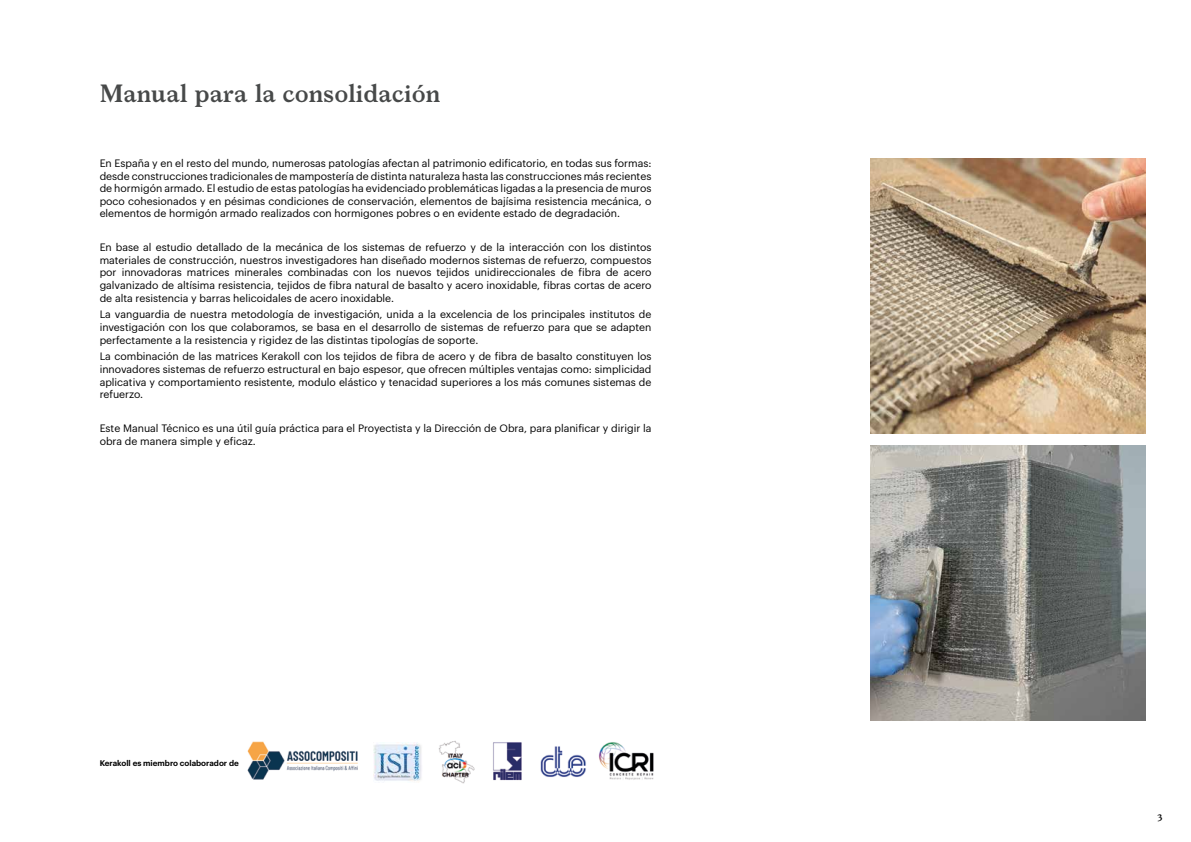
<style>
.page{position:relative;width:1191px;height:842px;background:#fff}
.page>*{position:absolute;margin:0;border:0;box-sizing:border-box;transform-origin:0 0}
.t1{font:600 24px "Larish Neue";color:#474949}
.t2{font:10.5px/12.6px "Graphik";color:#000;text-align:justify}
.t3{font:600 9px "Larish Neue";color:#000}
.t4{font:600 8px "Graphik";color:#000}
</style>
<div class="page">
<img style="left:870px;top:158px;width:275px;height:275px">
<img style="left:870px;top:445px;width:275px;height:275px">
<img style="left:247px;top:741px;width:111px;height:39px">
<img style="left:373px;top:742px;width:49px;height:40px">
<img style="left:438px;top:741px;width:37px;height:42px">
<img style="left:599px;top:742px;width:55px;height:38px">
<img style="left:493px;top:742px;width:29px;height:39px">
<img style="left:540px;top:746px;width:46px;height:31px">
<h1 class="t1" style="left:100px;top:75px;width:342px">Manual para la consolidación</h1>
<p class="t2" style="left:100px;top:156px;width:553px">En España y en el resto del mundo, numerosas patologías afectan al patrimonio edificatorio, en todas sus formas: desde construcciones tradicionales de mampostería de distinta naturaleza hasta las construcciones más recientes de hormigón armado. El estudio de estas patologías ha evidenciado problemáticas ligadas a la presencia de muros poco cohesionados y en pésimas condiciones de conservación, elementos de bajísima resistencia mecánica, o elementos de hormigón armado realizados con hormigones pobres o en evidente estado de degradación.</p>
<p class="t2" style="left:100px;top:240px;width:553px">En base al estudio detallado de la mecánica de los sistemas de refuerzo y de la interacción con los distintos materiales de construcción, nuestros investigadores han diseñado modernos sistemas de refuerzo, compuestos por innovadoras matrices minerales combinadas con los nuevos tejidos unidireccionales de fibra de acero galvanizado de altísima resistencia, tejidos de fibra natural de basalto y acero inoxidable, fibras cortas de acero de alta resistencia y barras helicoidales de acero inoxidable.</p>
<p class="t2" style="left:100px;top:307px;width:553px">La vanguardia de nuestra metodología de investigación, unida a la excelencia de los principales institutos de investigación con los que colaboramos, se basa en el desarrollo de sistemas de refuerzo para que se adapten perfectamente a la resistencia y rigidez de las distintas tipologías de soporte.</p>
<p class="t2" style="left:100px;top:349px;width:553px">La combinación de las matrices Kerakoll con los tejidos de fibra de acero y de fibra de basalto constituyen los innovadores sistemas de refuerzo estructural en bajo espesor, que ofrecen múltiples ventajas como: simplicidad aplicativa y comportamiento resistente, modulo elástico y tenacidad superiores a los más comunes sistemas de refuerzo.</p>
<p class="t2" style="left:100px;top:421px;width:553px">Este Manual Técnico es una útil guía práctica para el Proyectista y la Dirección de Obra, para planificar y dirigir la obra de manera simple y eficaz.</p>
<p class="t4" style="left:100px;top:757px;width:141px">Kerakoll es miembro colaborador de</p>
<p class="t3" style="left:1157px;top:810px;width:7px">3</p>
</div>
